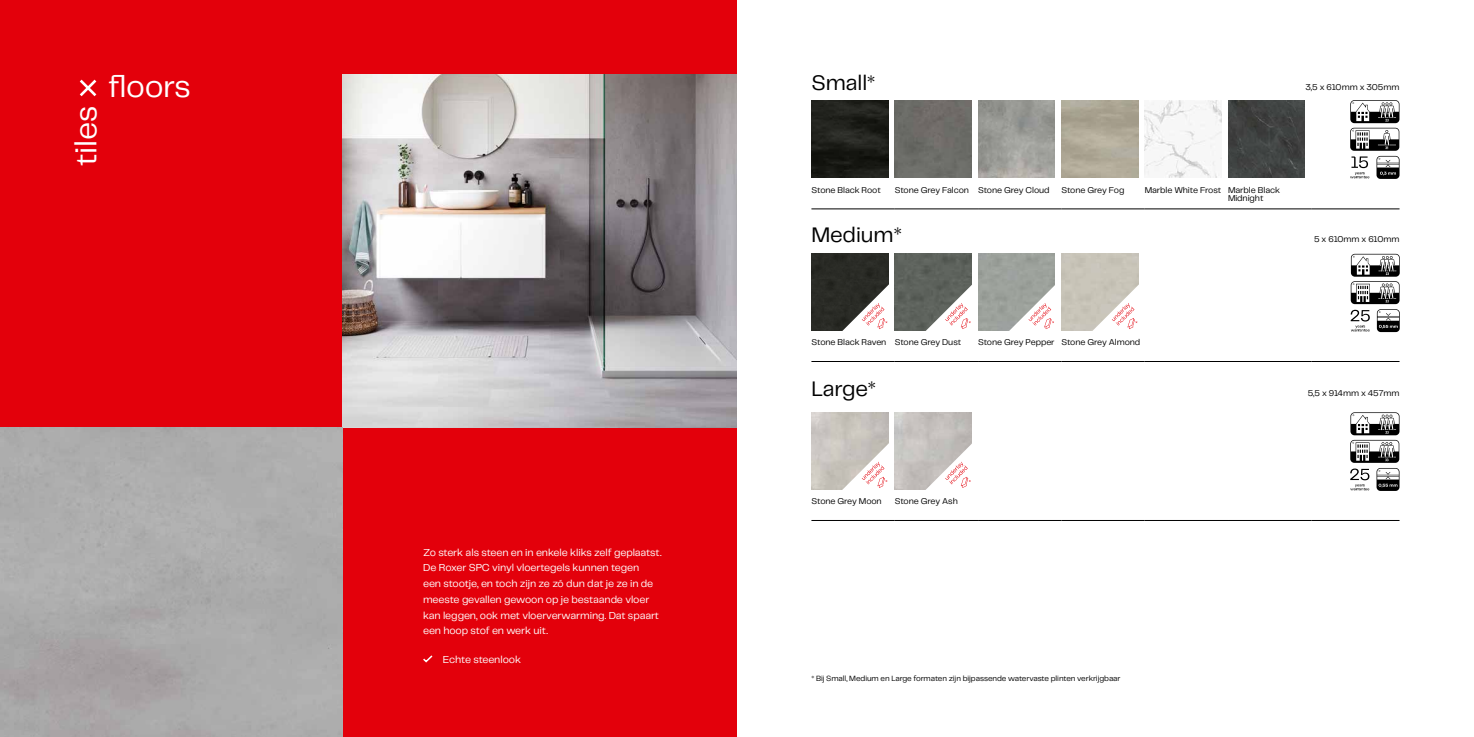
<style>
.page{position:relative;width:1474px;height:737px;background:#fff}
.page>*{position:absolute;margin:0;border:0;box-sizing:border-box;transform-origin:0 0}
.t1{font:31.5px "Telegraf";letter-spacing:-.01em;color:#fff}
.t2{font:21.88px "Telegraf";letter-spacing:-.005em;color:#000}
.t3{font:10.5px/15.8px "Telegraf";letter-spacing:-.01em;color:#fff}
.t4{font:8.75px/8.8px "Telegraf";letter-spacing:-.015em;color:#000}
.t5{font:7.88px "Telegraf";letter-spacing:-.01em;color:#000}
</style>
<div class="page">
<div style="left:0;top:0;width:737px;height:737px;background:#e3000b"></div>
<svg style="left:79px;top:79px;width:18px;height:18px"></svg>
<svg style="left:423px;top:655px;width:10px;height:8px"></svg>
<img style="left:343px;top:74px;width:394px;height:353px">
<img style="left:0;top:427px;width:343px;height:310px">
<svg style="left:1350px;top:100px;width:49px;height:79px"></svg>
<svg style="left:1350px;top:254px;width:49px;height:78px"></svg>
<svg style="left:1350px;top:412px;width:49px;height:79px"></svg>
<hr style="left:811px;top:209px;width:83px;height:1px;background:#000">
<hr style="left:894px;top:209px;width:84px;height:1px;background:#000">
<hr style="left:978px;top:209px;width:83px;height:1px;background:#000">
<hr style="left:1061px;top:209px;width:83px;height:1px;background:#000">
<hr style="left:1144px;top:209px;width:83px;height:1px;background:#000">
<hr style="left:1227px;top:209px;width:84px;height:1px;background:#000">
<hr style="left:1311px;top:209px;width:88px;height:1px;background:#000">
<img style="left:811px;top:101px;width:77px;height:77px">
<div style="left:894px;top:101px;width:77px;height:77px;background:#6d6c68"></div>
<img style="left:978px;top:101px;width:77px;height:77px">
<img style="left:1144px;top:101px;width:77px;height:77px">
<img style="left:1228px;top:101px;width:76px;height:77px">
<hr style="left:1311px;top:361px;width:88px;height:1px;background:#000">
<hr style="left:811px;top:361px;width:83px;height:1px;background:#000">
<hr style="left:894px;top:361px;width:84px;height:1px;background:#000">
<hr style="left:978px;top:361px;width:83px;height:1px;background:#000">
<hr style="left:1061px;top:361px;width:83px;height:1px;background:#000">
<hr style="left:1144px;top:361px;width:83px;height:1px;background:#000">
<hr style="left:1227px;top:361px;width:84px;height:1px;background:#000">
<div style="left:811px;top:253px;width:77px;height:77px;background:#2a2b25"></div>
<div style="left:894px;top:253px;width:77px;height:77px;background:#5d625c"></div>
<hr style="left:1311px;top:520px;width:88px;height:1px;background:#000">
<hr style="left:811px;top:520px;width:83px;height:1px;background:#000">
<hr style="left:894px;top:520px;width:84px;height:1px;background:#000">
<hr style="left:978px;top:520px;width:83px;height:1px;background:#000">
<hr style="left:1061px;top:520px;width:83px;height:1px;background:#000">
<hr style="left:1144px;top:520px;width:83px;height:1px;background:#000">
<hr style="left:1227px;top:520px;width:84px;height:1px;background:#000">
<svg style="left:841px;top:442px;width:48px;height:48px"></svg>
<svg style="left:841px;top:283px;width:48px;height:48px"></svg>
<svg style="left:924px;top:283px;width:48px;height:48px"></svg>
<svg style="left:1008px;top:283px;width:47px;height:48px"></svg>
<svg style="left:1091px;top:283px;width:48px;height:48px"></svg>
<svg style="left:924px;top:442px;width:48px;height:48px"></svg>
<h1 class="t1" style="left:65px;top:166px;width:62px;rotate:-90deg">tiles</h1>
<h1 class="t1" style="left:108px;top:65px;width:84px">floors</h1>
<p class="t3" style="left:423px;top:544px;width:240px">Zo sterk als steen en in enkele kliks zelf geplaatst.<br>De Roxer SPC vinyl vloertegels kunnen tegen<br>een stootje, en toch zijn ze zó dun dat je ze in de meeste gevallen gewoon op je bestaande vloer kan leggen, ook met vloerverwarming. Dat spaart een hoop stof en werk uit.</p>
<p class="t3" style="left:443px;top:651px;width:80px">Echte steenlook</p>
<h2 class="t2" style="left:811px;top:68px;width:65px">Small*</h2>
<p class="t4" style="left:1305px;top:82px;width:96px">3,5 x 610mm x 305mm</p>
<p class="t4" style="left:811px;top:185px;width:71px">Stone Black Root</p>
<p class="t4" style="left:894px;top:185px;width:156px">Stone Grey Falcon Stone Grey Cloud</p>
<p class="t4" style="left:1061px;top:185px;width:65px">Stone Grey Fog</p>
<p class="t4" style="left:1227px;top:185px;width:53px;text-indent:-83px">Marble White Frost Marble Black<br>Midnight</p>
<h2 class="t2" style="left:811px;top:220px;width:92px">Medium*</h2>
<p class="t4" style="left:1313px;top:235px;width:87px">5 x 610mm x 610mm</p>
<p class="t4" style="left:811px;top:338px;width:151px">Stone Black Raven Stone Grey Dust</p>
<p class="t4" style="left:978px;top:338px;width:164px">Stone Grey Pepper Stone Grey Almond</p>
<h2 class="t2" style="left:811px;top:374px;width:66px">Large*</h2>
<p class="t4" style="left:1307px;top:389px;width:93px">5,5 x 914mm x 457mm</p>
<p class="t4" style="left:811px;top:496px;width:72px">Stone Grey Moon</p>
<p class="t4" style="left:894px;top:496px;width:65px">Stone Grey Ash</p>
<p class="t5" style="left:811px;top:673px;width:311px">* Bij Small, Medium en Large formaten zijn bijpassende watervaste plinten verkrijgbaar</p>
</div>
